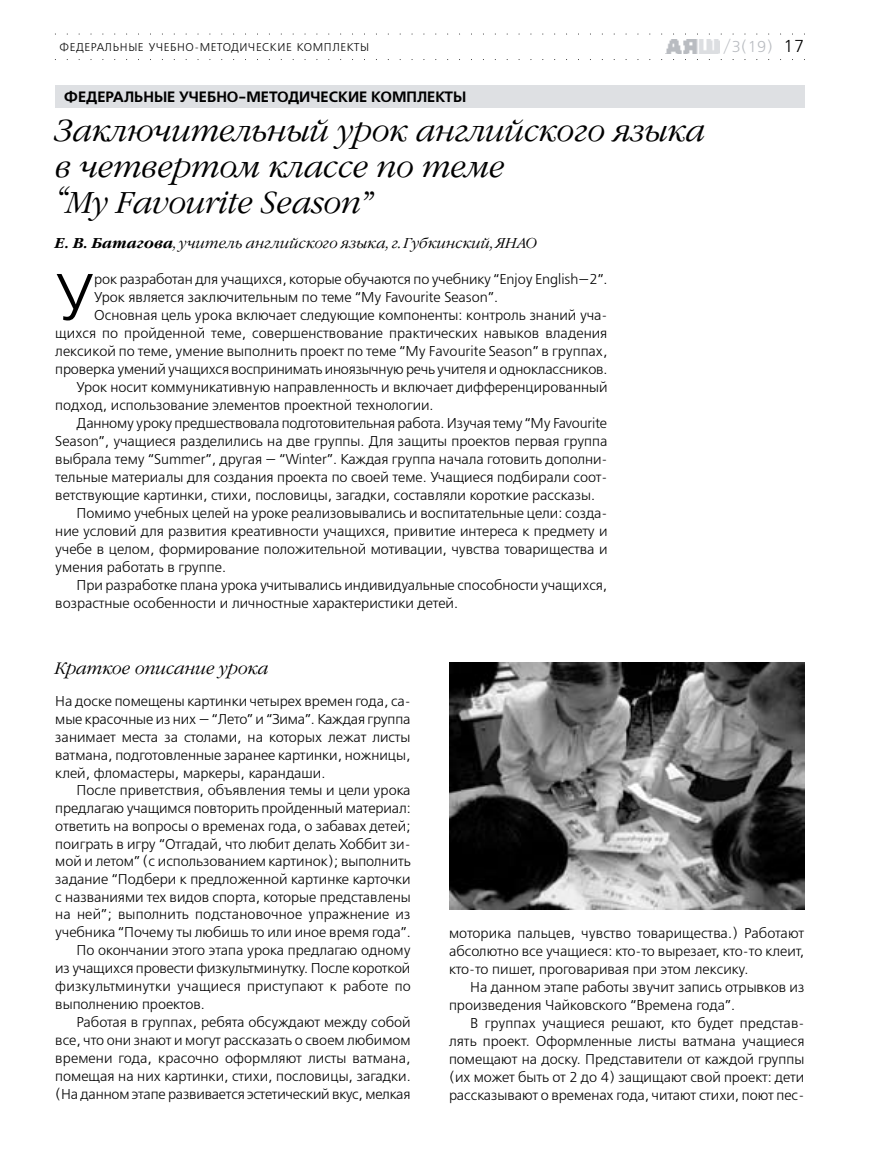
<style>
.page{position:relative;width:881px;height:1170px;background:#fff}
.page>*{position:absolute;margin:0;border:0;box-sizing:border-box;transform-origin:0 0}
.t1{font:65.7px "Free Set Light C";color:#000}
.t2{font:italic 300 30px/36px "Garamond C";letter-spacing:.005em;color:#000}
.t3{font:italic 300 16.5px "Garamond C";letter-spacing:.005em;color:#000}
.t4{font:15.75px "Free Set Light C";color:#b9bcc1}
.t5{font:15px "Free Set Demi Bold C";color:#000}
.t6{font:14.25px/18px "Free Set Light C";color:#000;text-align:justify}
.t7{font:italic 300 14.25px "Garamond C";letter-spacing:.02em;color:#000}
.t8{font:11.25px "Free Set Light C";letter-spacing:.05em;color:#000}
.s1{font-size:17.25px;color:#000}
.s2{font-weight:700}
</style>
<div class="page">
<svg style="left:55px;top:33px;width:738px;height:2px"></svg>
<svg style="left:55px;top:59px;width:738px;height:1px"></svg>
<img style="left:665px;top:40px;width:53px;height:14px">
<div style="left:55px;top:85px;width:749px;height:23px;background:#dee0e3"></div>
<img style="left:449px;top:662px;width:354px;height:247px">
<p class="t8" style="left:60px;top:41px;width:311px">ФЕДЕРАЛЬНЫЕ УЧЕБНО-МЕТОДИЧЕСКИЕ КОМПЛЕКТЫ</p>
<p class="t4" style="left:722px;top:38px;width:83px">/3(19) <span class="s1">17</span></p>
<p class="t5" style="left:64px;top:88px;width:404px">Федеральные учебно-методические комплекты</p>
<h2 class="t2" style="left:55px;top:113px;width:651px">Заключительный урок английского языка в четвертом классе по теме<br>“My Favourite Season”</h2>
<p class="t7" style="left:55px;top:235px;width:483px"><span class="s2">Е. В. Батагова</span>, учитель английского языка, г. Губкинский, ЯНАО</p>
<h1 class="t1" style="left:55px;top:262px;width:40px">У</h1>
<p class="t6" style="left:94px;top:271px;width:514px">рок разработан для учащихся, которые обучаются по учебнику “Enjoy English—2”.</p>
<p class="t6" style="left:94px;top:289px;width:405px">Урок является заключительным по теме “My Favourite Season”.</p>
<p class="t6" style="left:94px;top:307px;width:514px">Основная цель урока включает следующие компоненты: контроль знаний уча-</p>
<p class="t6" style="left:55px;top:325px;width:553px">щихся по пройденной теме, совершенствование практических навыков владения</p>
<p class="t6" style="left:55px;top:343px;width:553px">лексикой по теме, умение выполнить проект по теме “My Favourite Season” в группах,</p>
<p class="t6" style="left:55px;top:361px;width:553px">проверка умений учащихся воспринимать иноязычную речь учителя и одноклассников.</p>
<p class="t6" style="left:76px;top:379px;width:532px">Урок носит коммуникативную направленность и включает дифференцированный</p>
<p class="t6" style="left:55px;top:397px;width:379px">подход, использование элементов проектной технологии.</p>
<p class="t6" style="left:76px;top:415px;width:532px">Данному уроку предшествовала подготовительная работа. Изучая тему “My Favourite</p>
<p class="t6" style="left:55px;top:433px;width:553px">Season”, учащиеся разделились на две группы. Для защиты проектов первая группа</p>
<p class="t6" style="left:55px;top:451px;width:553px">выбрала тему “Summer”, другая — “Winter”. Каждая группа начала готовить дополни-</p>
<p class="t6" style="left:55px;top:469px;width:553px">тельные материалы для создания проекта по своей теме. Учащиеся подбирали соот-</p>
<p class="t6" style="left:55px;top:487px;width:541px">ветствующие картинки, стихи, пословицы, загадки, составляли короткие рассказы.</p>
<p class="t6" style="left:76px;top:505px;width:532px">Помимо учебных целей на уроке реализовывались и воспитательные цели: созда-</p>
<p class="t6" style="left:55px;top:523px;width:553px">ние условий для развития креативности учащихся, привитие интереса к предмету и</p>
<p class="t6" style="left:55px;top:541px;width:553px">учебе в целом, формирование положительной мотивации, чувства товарищества и</p>
<p class="t6" style="left:55px;top:559px;width:172px">умения работать в группе.</p>
<p class="t6" style="left:76px;top:577px;width:532px">При разработке плана урока учитывались индивидуальные способности учащихся,</p>
<p class="t6" style="left:55px;top:595px;width:404px">возрастные особенности и личностные характеристики детей.</p>
<p class="t3" style="left:55px;top:659px;width:214px">Краткое описание урока</p>
<p class="t6" style="left:55px;top:692px;width:357px">На доске помещены картинки четырех времен года, са&shy;мые красочные из них — “Лето” и “Зима”. Каждая группа занимает места за столами, на которых лежат листы ватмана, подготовленные заранее картинки, ножницы, клей, фломастеры, маркеры, карандаши.</p>
<p class="t6" style="left:76px;top:782px;width:335px">После приветствия, объявления темы и цели урока</p>
<p class="t6" style="left:55px;top:799px;width:357px">предлагаю учащимся повторить пройденный материал:</p>
<p class="t6" style="left:55px;top:817px;width:356px">ответить на вопросы о временах года, о забавах детей;</p>
<p class="t6" style="left:55px;top:835px;width:357px">поиграть в игру “Отгадай, что любит делать Хоббит зи-</p>
<p class="t6" style="left:55px;top:853px;width:357px">мой и летом” (с использованием картинок); выполнить</p>
<p class="t6" style="left:55px;top:870px;width:357px">задание “Подбери к предложенной картинке карточки</p>
<p class="t6" style="left:55px;top:888px;width:357px">с названиями тех видов спорта, которые представлены</p>
<p class="t6" style="left:55px;top:906px;width:356px">на ней”; выполнить подстановочное упражнение из</p>
<p class="t6" style="left:55px;top:923px;width:357px">учебника “Почему ты любишь то или иное время года”.</p>
<p class="t6" style="left:76px;top:941px;width:335px">По окончании этого этапа урока предлагаю одному</p>
<p class="t6" style="left:55px;top:959px;width:356px">из учащихся провести физкультминутку. После короткой</p>
<p class="t6" style="left:55px;top:977px;width:357px">физкультминутки учащиеся приступают к работе по</p>
<p class="t6" style="left:55px;top:995px;width:151px">выполнению проектов.</p>
<p class="t6" style="left:76px;top:1013px;width:335px">Работая в группах, ребята обсуждают между собой</p>
<p class="t6" style="left:55px;top:1031px;width:356px">все, что они знают и могут рассказать о своем любимом</p>
<p class="t6" style="left:55px;top:1049px;width:356px">времени года, красочно оформляют листы ватмана,</p>
<p class="t6" style="left:55px;top:1067px;width:357px">помещая на них картинки, стихи, пословицы, загадки.</p>
<p class="t6" style="left:55px;top:1085px;width:356px">(На данном этапе развивается эстетический вкус, мелкая</p>
<p class="t6" style="left:449px;top:924px;width:357px">моторика пальцев, чувство товарищества.) Работают абсолютно все учащиеся: кто-то вырезает, кто-то клеит, кто-то пишет, проговаривая при этом лексику.</p>
<p class="t6" style="left:449px;top:978px;width:357px;text-indent:21px">На данном этапе работы звучит запись отрывков из произведения Чайковского “Времена года”.</p>
<p class="t6" style="left:449px;top:1014px;width:357px;text-indent:21px">В группах учащиеся решают, кто будет представ&shy;лять проект. Оформленные листы ватмана учащиеся помещают на доску. Представители от каждой группы (их может быть от 2 до 4) защищают свой проект: дети рассказывают о временах года, читают стихи, поют пес-</p>
</div>
